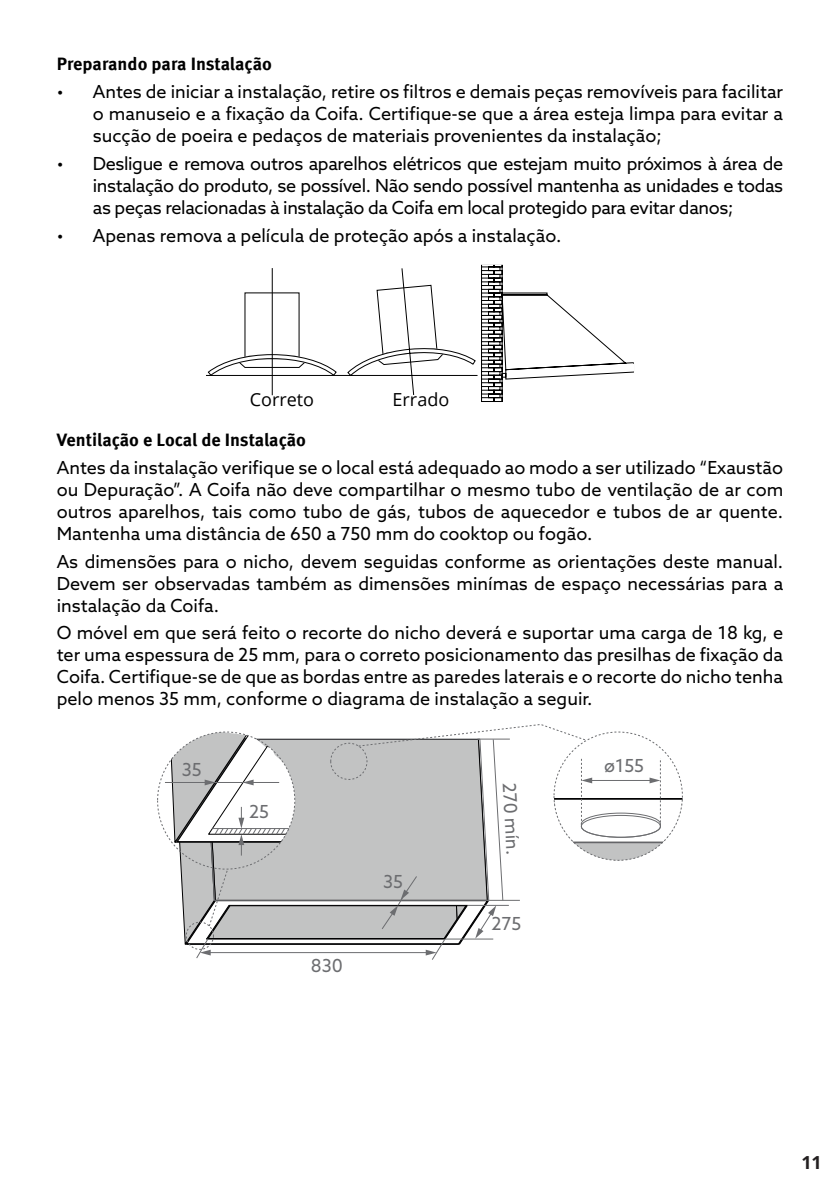
<style>
.page{position:relative;width:840px;height:1191px;background:#fff}
.page>*{position:absolute;margin:0;border:0;box-sizing:border-box;transform-origin:0 0}
.corpo_texto{font:18px/22px "Azo Sans";color:#000;text-align:justify}
.titulo_texto{font:700 18px "Meta Pro";color:#000}
.t1{font:18px "Azo Sans";color:#6c6d70}
.t2{font:18px "Open Sans";color:#000}
.t3{font:700 18px "Open Sans";color:#231f20}
</style>
<div class="page">
<svg style="left:207px;top:266px;width:425px;height:136px"></svg>
<hr style="left:165px;top:782px;width:41px;height:1px;background:#6c6d70">
<svg style="left:169px;top:724px;width:513px;height:236px"></svg>
<div style="left:330px;top:742px;width:37px;height:38px;border:1px dashed #6c6d70;border-radius:50%"></div>
<p class="titulo_texto" style="left:57px;top:50px;width:216px">Preparando para Instalação</p>
<p class="corpo_texto" style="left:93px;top:80px;width:691px;text-indent:-36px">• Antes de iniciar a instalação, retire os filtros e demais peças removíveis para facilitar o manuseio e a fixação da Coifa. Certifique-se que a área esteja limpa para evitar a sucção de poeira e pedaços de materiais provenientes da instalação;</p>
<p class="corpo_texto" style="left:93px;top:152px;width:691px;text-indent:-36px">• Desligue e remova outros aparelhos elétricos que estejam muito próximos à área de instalação do produto, se possível. Não sendo possível mantenha as unidades e todas as peças relacionadas à instalação da Coifa em local protegido para evitar danos;</p>
<p class="corpo_texto" style="left:57px;top:224px;width:506px">• Apenas remova a película de proteção após a instalação.</p>
<p class="t2" style="left:250px;top:387px;width:66px">Correto</p>
<p class="t2" style="left:392px;top:387px;width:58px">Errado</p>
<p class="titulo_texto" style="left:57px;top:426px;width:250px">Ventilação e Local de Instalação</p>
<p class="corpo_texto" style="left:57px;top:456px;width:727px">Antes da instalação verifique se o local está adequado ao modo a ser utilizado “Exaustão ou Depuração”. A Coifa não deve compartilhar o mesmo tubo de ventilação de ar com outros aparelhos, tais como tubo de gás, tubos de aquecedor e tubos de ar quente.<br>Mantenha uma distância de 650 a 750 mm do cooktop ou fogão.</p>
<p class="corpo_texto" style="left:57px;top:550px;width:727px">As dimensões para o nicho, devem seguidas conforme as orientações deste manual.<br>Devem ser observadas também as dimensões minímas de espaço necessárias para a instalação da Coifa.</p>
<p class="corpo_texto" style="left:57px;top:621px;width:727px">O móvel em que será feito o recorte do nicho deverá e suportar uma carga de 18 kg, e ter uma espessura de 25 mm, para o correto posicionamento das presilhas de fixação da Coifa. Certifique-se de que as bordas entre as paredes laterais e o recorte do nicho tenha pelo menos 35 mm, conforme o diagrama de instalação a seguir.</p>
<p class="t1" style="left:182px;top:758px;width:21px">35</p>
<p class="t1" style="left:604px;top:753px;width:41px">ø155</p>
<p class="t1" style="left:249px;top:799px;width:21px">25</p>
<p class="t1" style="left:310px;top:954px;width:33px">830</p>
<p class="t1" style="left:383px;top:870px;width:21px">35</p>
<p class="t1" style="left:521px;top:781px;width:74px;rotate:87deg">270 mín.</p>
<p class="t1" style="left:491px;top:912px;width:31px">275</p>
<p class="t3" style="left:800px;top:1150px;width:22px">11</p>
</div>
